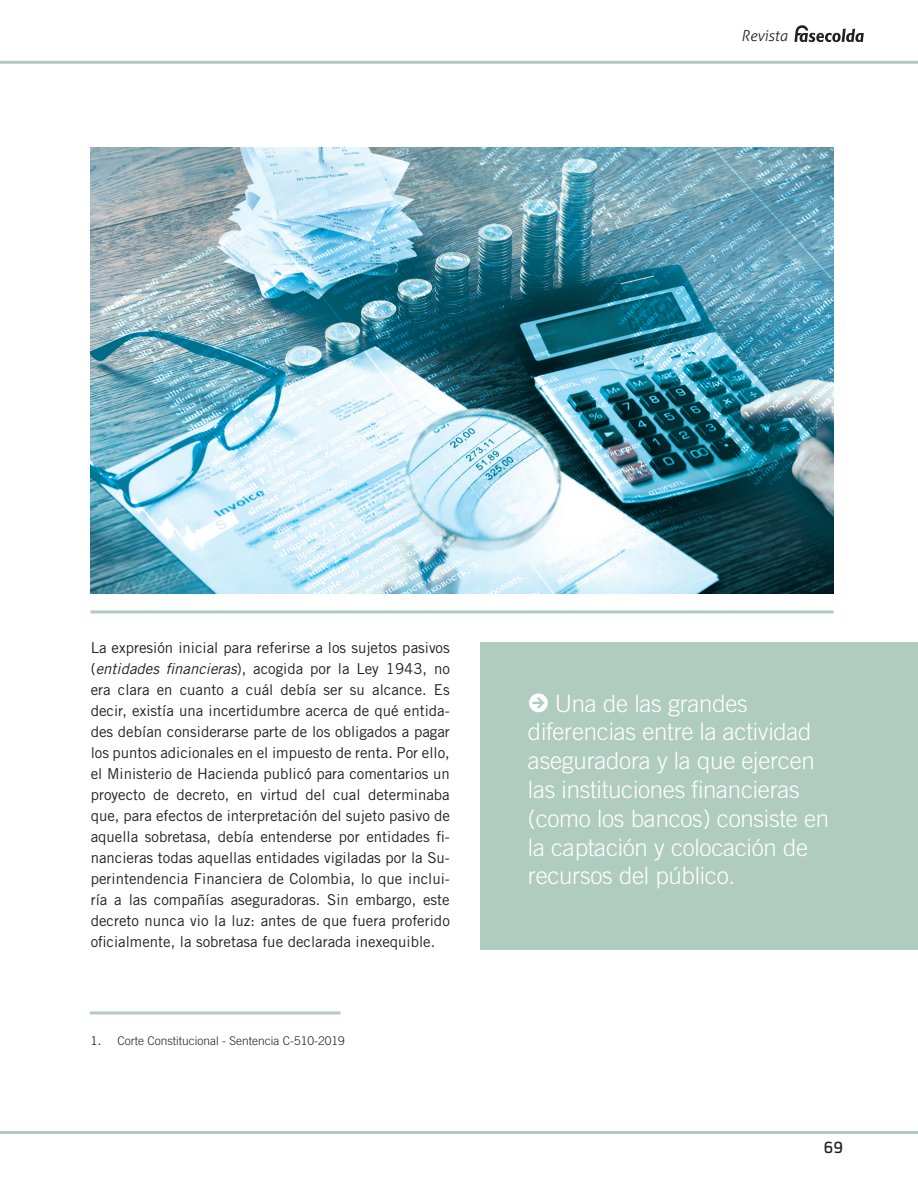
<style>
.page{position:relative;width:918px;height:1188px;background:#fff}
.page>*{position:absolute;margin:0;border:0;box-sizing:border-box;transform-origin:0 0}
.t1{font:300 24px/28.8px "Trade Gothic LT Std";letter-spacing:-.01em;color:#fff}
.t2{font:15px/21px "Trade Gothic LT Std";color:#231f20;text-align:justify}
.t3{font:italic 300 15px "Aller";color:#231f20}
.t4{font:15px "Collator";color:#231f20}
.t5{font:300 12px "Trade Gothic LT Std";color:#231f20}
.s1{font-style:italic}
.s2{font-weight:400}
.s3{font-family:"Klavika Arrows";font-weight:500;font-size:27.45px}
</style>
<div class="page">
<svg style="left:794px;top:25px;width:70px;height:17px"></svg>
<hr style="left:0;top:1131px;width:918px;height:3px;background:#b0cbc0">
<hr style="left:0;top:61px;width:918px;height:3px;background:#b0cbc0">
<hr style="left:90px;top:1011px;width:251px;height:3px;background:#b0cbc0">
<hr style="left:90px;top:610px;width:744px;height:3px;background:#b0cbc0">
<img style="left:91px;top:148px;width:743px;height:446px">
<div style="left:481px;top:642px;width:437px;height:308px;background:#b0cbc0"></div>
<p class="t3" style="left:741px;top:27px;width:48px">Revista</p>
<p class="t2" style="left:91px;top:637px;width:361px">La expresión inicial para referirse a los sujetos pasivos (<span class="s1">entidades financieras</span>), acogida por la Ley 1943, no era clara en cuanto a cuál debía ser su alcance. Es decir, existía una incertidumbre acerca de qué entida&shy;des debían considerarse parte de los obligados a pagar los puntos adicionales en el impuesto de renta. Por ello, el Ministerio de Hacienda publicó para comentarios un proyecto de decreto, en virtud del cual determinaba que, para efectos de interpretación del sujeto pasivo de aquella sobretasa, debía entenderse por entidades fi&shy;nancieras todas aquellas entidades vigiladas por la Su&shy;perintendencia Financiera de Colombia, lo que inclui&shy;ría a las compañías aseguradoras. Sin embargo, este decreto nunca vio la luz: antes de que fuera proferido oficialmente, la sobretasa fue declarada inexequible.</p>
<p class="t5" style="left:90px;top:1034px;width:256px"><span class="s2">1.</span> Corte Constitucional - Sentencia C-510-2019</p>
<h1 class="t1" style="left:528px;top:688px;width:303px"><span class="s3">R</span> Una de las grandes diferencias entre la actividad aseguradora y la que ejercen las instituciones financieras (como los bancos) consiste en la captación y colocación de recursos del público.</h1>
<p class="t4" style="left:824px;top:1139px;width:21px">69</p>
</div>
